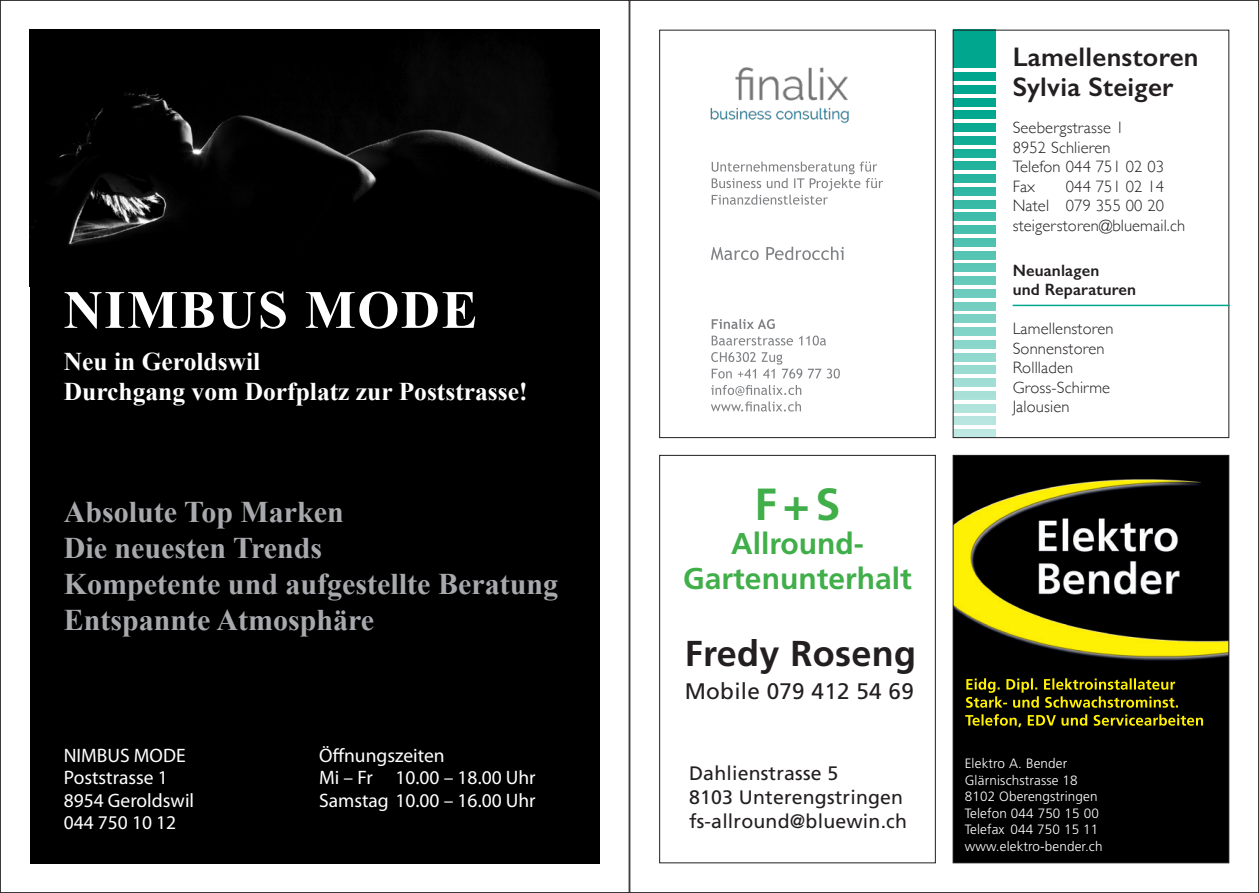
<style>
.page{position:relative;width:1259px;height:893px;background:#fff}
.page>*{position:absolute;margin:0;border:0;box-sizing:border-box;transform-origin:0 0}
.t1{font:700 54px "Times New Roman";letter-spacing:.03em;color:#fff}
.t2{font:700 45px "Frutiger";color:#40ae49}
.t3{font:700 36px "Frutiger";letter-spacing:.01em;color:#231f20}
.t4{font:700 30px/36px "Times New Roman";color:#a8a9ad}
.t5{font:700 30px/34.5px "Frutiger";color:#40ae49;text-align:center}
.t6{font:600 27px/30px "Gill Sans";letter-spacing:.01em;color:#231f20}
.t7{font:700 25.5px/30px "Times New Roman";color:#fff}
.t8{font:22.5px "Frutiger";letter-spacing:.01em;color:#231f20}
.t9{font:19.5px/22.5px "Myriad Pro";color:#fff}
.t10{font:19.5px/24px "Frutiger";letter-spacing:.01em;color:#231f20}
.t11{font:300 16.5px/19.5px "Gill Sans";letter-spacing:.01em;color:#231f20}
.t12{font:600 16.5px/19.5px "Gill Sans";letter-spacing:.01em;color:#231f20}
.t13{font:300 13.5px/16.5px "Frutiger";letter-spacing:.01em;color:#fff}
</style>
<div class="page">
<div style="left:30px;top:30px;width:570px;height:833px;background:#000"></div>
<img style="left:33px;top:70px;width:567px;height:176px">
<div style="left:659px;top:30px;width:276px;height:408px;border:1px solid #231f20"></div>
<svg style="left:711px;top:247px;width:132px;height:13px"></svg>
<svg style="left:711px;top:162px;width:172px;height:43px"></svg>
<svg style="left:711px;top:385px;width:90px;height:26px"></svg>
<svg style="left:711px;top:352px;width:129px;height:27px"></svg>
<svg style="left:711px;top:336px;width:115px;height:9px"></svg>
<svg style="left:711px;top:319px;width:64px;height:10px"></svg>
<img style="left:710px;top:67px;width:139px;height:56px">
<div style="left:953px;top:30px;width:42px;height:38px;background:#00a78e"></div>
<div style="left:953px;top:72px;width:42px;height:9px;background:#00a78e"></div>
<div style="left:953px;top:85px;width:42px;height:9px;background:#00a78e"></div>
<div style="left:953px;top:98px;width:42px;height:8px;background:#00a78e"></div>
<div style="left:953px;top:111px;width:42px;height:8px;background:#00a78e"></div>
<div style="left:953px;top:123px;width:42px;height:9px;background:#0aaa92"></div>
<div style="left:953px;top:136px;width:42px;height:9px;background:#12ad95"></div>
<div style="left:953px;top:149px;width:42px;height:8px;background:#19af99"></div>
<div style="left:953px;top:162px;width:42px;height:8px;background:#21b29c"></div>
<div style="left:953px;top:174px;width:42px;height:9px;background:#28b49f"></div>
<div style="left:953px;top:187px;width:42px;height:9px;background:#30b7a3"></div>
<div style="left:953px;top:200px;width:42px;height:8px;background:#37b9a6"></div>
<div style="left:953px;top:213px;width:42px;height:8px;background:#3fbca9"></div>
<div style="left:953px;top:225px;width:42px;height:9px;background:#47bfad"></div>
<div style="left:953px;top:238px;width:42px;height:9px;background:#4ec1b0"></div>
<div style="left:953px;top:251px;width:42px;height:8px;background:#56c4b4"></div>
<div style="left:953px;top:264px;width:42px;height:8px;background:#5dc7b7"></div>
<div style="left:953px;top:276px;width:42px;height:9px;background:#65c9ba"></div>
<div style="left:953px;top:289px;width:42px;height:9px;background:#6dccbe"></div>
<div style="left:953px;top:302px;width:42px;height:8px;background:#74cfc1"></div>
<div style="left:953px;top:315px;width:42px;height:8px;background:#7cd1c4"></div>
<div style="left:953px;top:327px;width:42px;height:9px;background:#82d3c7"></div>
<div style="left:953px;top:340px;width:42px;height:9px;background:#8ad6cb"></div>
<div style="left:953px;top:353px;width:42px;height:8px;background:#91d9ce"></div>
<div style="left:953px;top:366px;width:42px;height:8px;background:#99dbd1"></div>
<div style="left:953px;top:378px;width:42px;height:9px;background:#a1ded5"></div>
<div style="left:953px;top:391px;width:42px;height:9px;background:#a8e0d8"></div>
<div style="left:953px;top:404px;width:42px;height:8px;background:#afe3db"></div>
<div style="left:953px;top:417px;width:42px;height:8px;background:#b7e6df"></div>
<div style="left:953px;top:429px;width:42px;height:9px;background:#bee8e2"></div>
<div style="left:952px;top:30px;width:277px;height:408px;border:1px solid #231f20"></div>
<hr style="left:1012px;top:305px;width:217px;height:1px;background:#00a78e">
<div style="left:659px;top:455px;width:276px;height:408px;border:1px solid #231f20"></div>
<img style="left:954px;top:457px;width:273px;height:404px">
<div style="left:952px;top:455px;width:277px;height:408px;border:1px solid #231f20"></div>
<svg style="left:965px;top:714px;width:238px;height:13px;background:#4d4901"></svg>
<svg style="left:966px;top:678px;width:212px;height:30px;background:#444001"></svg>
<h1 class="t1" style="left:64px;top:272px;width:415px">NIMBUS MODE</h1>
<h3 class="t7" style="left:64px;top:345px;width:465px">Neu in Geroldswil<br>Durchgang vom Dorfplatz zur Poststrasse!</h3>
<h3 class="t4" style="left:64px;top:493px;width:496px">Absolute Top Marken<br>Die neuesten Trends<br>Kompetente und aufgestellte Beratung<br>Entspannte Atmosphäre</h3>
<p class="t9" style="left:64px;top:744px;width:132px">NIMBUS MODE<br>Poststrasse 1<br>8954 Geroldswil<br>044 750 10 12</p>
<p class="t9" style="left:319px;top:744px;width:218px">Öffnungszeiten<br>Mi – Fr 10.00 – 18.00 Uhr<br>Samstag 10.00 – 16.00 Uhr</p>
<h2 class="t2" style="left:754px;top:478px;width:87px">F+S</h2>
<h3 class="t5" style="left:683px;top:526px;width:230px">Allround-<br>Gartenunterhalt</h3>
<h3 class="t3" style="left:685px;top:632px;width:233px">Fredy Roseng</h3>
<h3 class="t8" style="left:685px;top:678px;width:231px">Mobile 079 412 54 69</h3>
<p class="t10" style="left:689px;top:761px;width:219px">Dahlienstrasse 5<br>8103 Unterengstringen fs-allround@bluewin.ch</p>
<h3 class="t6" style="left:1012px;top:42px;width:187px">Lamellenstoren<br>Sylvia Steiger</h3>
<p class="t11" style="left:1012px;top:117px;width:153px">Seebergstrasse 1<br>8952 Schlieren<br>Telefon 044 751 02 03<br>Fax</p>
<p class="t11" style="left:1012px;top:176px;width:174px;text-indent:53px">044 751 02 14<br>Natel 079 355 00 20 steigerstoren@bluemail.ch</p>
<p class="t12" style="left:1012px;top:260px;width:125px">Neuanlagen<br>und Reparaturen</p>
<p class="t11" style="left:1012px;top:318px;width:102px">Lamellenstoren<br>Sonnenstoren<br>Rollladen<br>Gross-Schirme<br>Jalousien</p>
<p class="t13" style="left:964px;top:755px;width:139px">Elektro A. Bender<br>Glärnischstrasse 18<br>8102 Oberengstringen<br>Telefon 044 750 15 00<br>Telefax 044 750 15 11 www.elektro-bender.ch</p>
</div>
